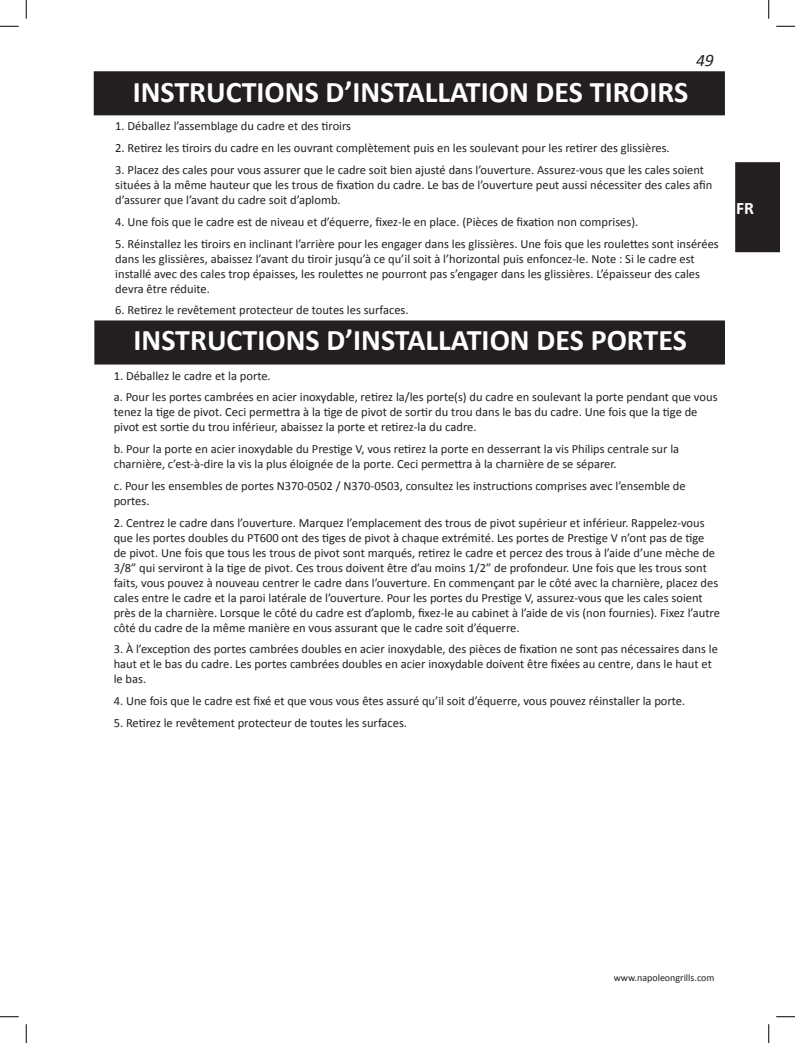
<style>
.page{position:relative;width:795px;height:1043px;background:#fff}
.page>*{position:absolute;margin:0;border:0;box-sizing:border-box;transform-origin:0 0}
.t1{font:700 30px "Calibri";color:#fff}
.t2{font:italic 17.5px "Calibri";color:#231f20}
.t3{font:700 17.5px "Calibri";color:#fff}
.t4{font:12.5px/15px "Calibri";color:#231f20}
.t5{font:10px "Calibri";color:#231f20}
</style>
<div class="page">
<div style="left:736px;top:163px;width:44px;height:88px;background:#231f20"></div>
<div style="left:735px;top:162px;width:45px;height:90px;border:1px solid #231f20"></div>
<div style="left:95px;top:321px;width:629px;height:43px;background:#231f20"></div>
<div style="left:94px;top:320px;width:631px;height:44px;border:1px solid #231f20"></div>
<div style="left:94px;top:72px;width:630px;height:43px;background:#231f20"></div>
<div style="left:94px;top:71px;width:631px;height:44px;border:1px solid #231f20"></div>
<svg style="left:0;top:25px;width:19px;height:2px"></svg>
<svg style="left:776px;top:25px;width:19px;height:2px"></svg>
<svg style="left:0;top:1016px;width:19px;height:1px"></svg>
<svg style="left:776px;top:1016px;width:19px;height:1px"></svg>
<svg style="left:25px;top:0;width:2px;height:19px"></svg>
<svg style="left:25px;top:1024px;width:2px;height:18px"></svg>
<svg style="left:768px;top:0;width:2px;height:19px"></svg>
<svg style="left:768px;top:1024px;width:2px;height:18px"></svg>
<h1 class="t1" style="left:133px;top:72px;width:557px">INSTRUCTIONS D’INSTALLATION DES TIROIRS</h1>
<h2 class="t2" style="left:696px;top:49px;width:19px">49</h2>
<p class="t4" style="left:115px;top:119px;width:237px">1. Déballez l’assemblage du cadre et des tiroirs</p>
<p class="t4" style="left:115px;top:141px;width:556px">2. Retirez les tiroirs du cadre en les ouvrant complètement puis en les soulevant pour les retirer des glissières.</p>
<p class="t4" style="left:115px;top:162px;width:598px">3. Placez des cales pour vous assurer que le cadre soit bien ajusté dans l’ouverture. Assurez-vous que les cales soient situées à la même hauteur que les trous de fixation du cadre. Le bas de l’ouverture peut aussi nécessiter des cales afin d’assurer que l’avant du cadre soit d’aplomb.</p>
<p class="t4" style="left:115px;top:214px;width:524px">4. Une fois que le cadre est de niveau et d’équerre, fixez-le en place. (Pièces de fixation non comprises).</p>
<p class="t4" style="left:115px;top:236px;width:605px">5. Réinstallez les tiroirs en inclinant l’arrière pour les engager dans les glissières. Une fois que les roulettes sont insérées dans les glissières, abaissez l’avant du tiroir jusqu’à ce qu’il soit à l’horizontal puis enfoncez-le. Note : Si le cadre est installé avec des cales trop épaisses, les roulettes ne pourront pas s’engager dans les glissières. L’épaisseur des cales devra être réduite.</p>
<p class="t4" style="left:115px;top:303px;width:295px">6. Retirez le revêtement protecteur de toutes les surfaces.</p>
<h1 class="t1" style="left:134px;top:321px;width:555px">INSTRUCTIONS D’INSTALLATION DES PORTES</h1>
<p class="t4" style="left:114px;top:364px;width:605px;line-height:21.8px">1. Déballez le cadre et la porte.<br>a. Pour les portes cambrées en acier inoxydable, retirez la/les porte(s) du cadre en soulevant la porte pendant que vous</p>
<p class="t4" style="left:114px;top:404px;width:585px">tenez la tige de pivot. Ceci permettra à la tige de pivot de sortir du trou dans le bas du cadre. Une fois que la tige de pivot est sortie du trou inférieur, abaissez la porte et retirez-la du cadre.</p>
<p class="t4" style="left:114px;top:441px;width:567px">b. Pour la porte en acier inoxydable du Prestige V, vous retirez la porte en desserrant la vis Philips centrale sur la charnière, c’est-à-dire la vis la plus éloignée de la porte. Ceci permettra à la charnière de se séparer.</p>
<p class="t4" style="left:114px;top:478px;width:573px">c. Pour les ensembles de portes N370-0502 / N370-0503, consultez les instructions comprises avec l’ensemble de portes.</p>
<p class="t4" style="left:114px;top:515px;width:608px">2. Centrez le cadre dans l’ouverture. Marquez l’emplacement des trous de pivot supérieur et inférieur. Rappelez-vous que les portes doubles du PT600 ont des tiges de pivot à chaque extrémité. Les portes de Prestige V n’ont pas de tige de pivot. Une fois que tous les trous de pivot sont marqués, retirez le cadre et percez des trous à l’aide d’une mèche de 3/8” qui serviront à la tige de pivot. Ces trous doivent être d’au moins 1/2” de profondeur. Une fois que les trous sont faits, vous pouvez à nouveau centrer le cadre dans l’ouverture. En commençant par le côté avec la charnière, placez des cales entre le cadre et la paroi latérale de l’ouverture. Pour les portes du Prestige V, assurez-vous que les cales soient près de la charnière. Lorsque le côté du cadre est d’aplomb, fixez-le au cabinet à l’aide de vis (non fournies). Fixez l’autre côté du cadre de la même manière en vous assurant que le cadre soit d’équerre.</p>
<p class="t4" style="left:114px;top:641px;width:606px">3. À l’exception des portes cambrées doubles en acier inoxydable, des pièces de fixation ne sont pas nécessaires dans le haut et le bas du cadre. Les portes cambrées doubles en acier inoxydable doivent être fixées au centre, dans le haut et le bas.</p>
<p class="t4" style="left:114px;top:693px;width:573px">4. Une fois que le cadre est fixé et que vous vous êtes assuré qu’il soit d’équerre, vous pouvez réinstaller la porte.</p>
<p class="t4" style="left:114px;top:715px;width:295px">5. Retirez le revêtement protecteur de toutes les surfaces.</p>
<h2 class="t3" style="left:736px;top:197px;width:19px">FR</h2>
<p class="t5" style="left:614px;top:971px;width:102px">www.napoleongrills.com</p>
</div>
